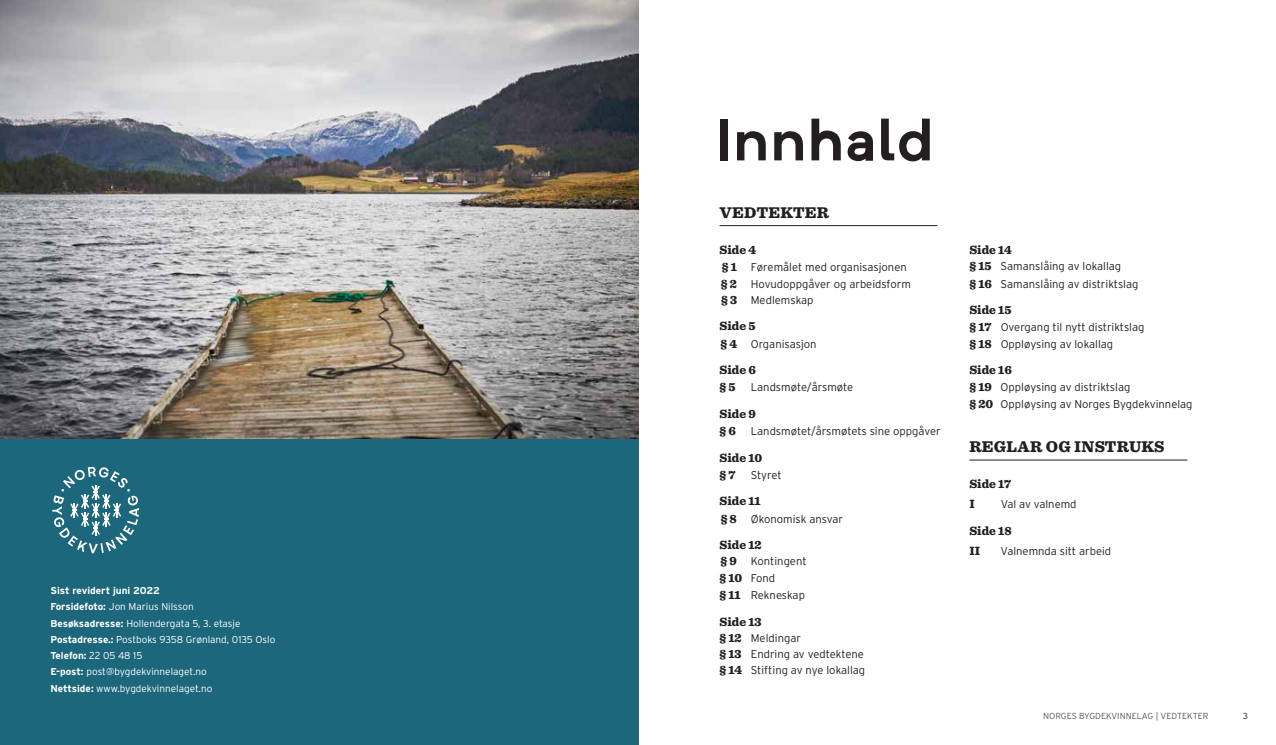
<style>
.page{position:relative;width:1276px;height:745px;background:#fff}
.page>*{position:absolute;margin:0;border:0;box-sizing:border-box;transform-origin:0 0}
.t1{font:700 58.75px "Neutrif Pro";letter-spacing:.01em;color:#231f20}
.t2{font:900 16.25px "Sentinel";letter-spacing:.02em;color:#231f20}
.t3{font:900 12.5px/20px "Sentinel";color:#231f20}
.t4{font:300 11.25px/16.2px "Interstate";color:#231f20}
.t5{font:300 10px/16.2px "Interstate";color:#fff}
.t6{font:300 8.75px "Interstate";color:#57585a}
.t7{font:8.75px "Interstate";color:#57585a}
.s1{font-weight:700}
.s2{font-family:"Sentinel";font-weight:900;font-size:12.5px}
</style>
<div class="page">
<hr style="left:719px;top:225px;width:218px;height:1px;background:#231f20">
<hr style="left:969px;top:459px;width:218px;height:1px;background:#231f20">
<div style="left:0;top:406px;width:639px;height:338px;background:#1c677b"></div>
<svg style="left:52px;top:466px;width:87px;height:87px"></svg>
<img style="left:0;top:0;width:638px;height:438px">
<p class="t5" style="left:50px;top:582px;width:226px"><span class="s1">Sist revidert juni 2022<br>Forsidefoto:</span> Jon Marius Nilsson<br><span class="s1">Besøksadresse:</span> Hollendergata 5, 3. etasje <span class="s1">Postadresse.:</span> Postboks 9358 Grønland, 0135 Oslo <span class="s1">Telefon:</span> 22 05 48 15<br><span class="s1">E-post:</span> post@bygdekvinnelaget.no<br><span class="s1">Nettside:</span> www.bygdekvinnelaget.no</p>
<h1 class="t1" style="left:715px;top:100px;width:220px">Innhald</h1>
<h2 class="t2" style="left:719px;top:199px;width:111px">VEDTEKTER</h2>
<p class="t3" style="left:719px;top:239px;width:38px">Side 4</p>
<p class="t4" style="left:721px;top:259px;width:192px"><span class="s2">§ 1</span> Føremålet med organisasjonen <span class="s2">§ 2</span> Hovudoppgåver og arbeidsform <span class="s2">§ 3</span> Medlemskap</p>
<p class="t3" style="left:719px;top:315px;width:37px">Side 5</p>
<p class="t4" style="left:720px;top:335px;width:98px"><span class="s2">§ 4</span> Organisasjon</p>
<p class="t3" style="left:719px;top:359px;width:38px">Side 6</p>
<p class="t4" style="left:719px;top:379px;width:135px"><span class="s2">§ 5</span> Landsmøte/årsmøte</p>
<p class="t3" style="left:719px;top:403px;width:38px">Side 9</p>
<p class="t4" style="left:719px;top:423px;width:223px"><span class="s2">§ 6</span> Landsmøtet/årsmøtets sine oppgåver</p>
<p class="t3" style="left:719px;top:446px;width:44px">Side 10</p>
<p class="t4" style="left:719px;top:466px;width:64px"><span class="s2">§ 7</span> Styret</p>
<p class="t3" style="left:719px;top:490px;width:43px">Side 11</p>
<p class="t4" style="left:720px;top:510px;width:124px"><span class="s2">§ 8</span> Økonomisk ansvar</p>
<p class="t3" style="left:719px;top:534px;width:44px">Side 12</p>
<p class="t4" style="left:719px;top:553px;width:89px"><span class="s2">§ 9</span> Kontingent <span class="s2">§ 10</span> Fond</p>
<p class="t4" style="left:719px;top:586px;width:87px"><span class="s2">§ 11</span> Rekneskap</p>
<p class="t3" style="left:719px;top:610px;width:44px">Side 13</p>
<p class="t4" style="left:719px;top:629px;width:147px"><span class="s2">§ 12</span> Meldingar<br><span class="s2">§ 13</span> Endring av vedtektene <span class="s2">§ 14</span> Stifting av nye lokallag</p>
<p class="t3" style="left:969px;top:239px;width:44px">Side 14</p>
<p class="t4" style="left:969px;top:257px;width:171px;line-height:17.5px"><span class="s2">§ 15</span> Samanslåing av lokallag<br><span class="s2">§ 16</span> Samanslåing av distriktslag</p>
<p class="t3" style="left:969px;top:299px;width:44px">Side 15</p>
<p class="t4" style="left:969px;top:317px;width:177px;line-height:17.5px"><span class="s2">§ 17</span> Overgang til nytt distriktslag <span class="s2">§ 18</span> Oppløysing av lokallag</p>
<p class="t3" style="left:969px;top:359px;width:44px">Side 16</p>
<p class="t4" style="left:969px;top:377px;width:225px;line-height:17.5px"><span class="s2">§ 19</span> Oppløysing av distriktslag<br><span class="s2">§ 20</span> Oppløysing av Norges Bygdekvinnelag</p>
<h2 class="t2" style="left:969px;top:433px;width:197px">REGLAR OG INSTRUKS</h2>
<p class="t3" style="left:969px;top:473px;width:43px">Side 17<br>I</p>
<p class="t4" style="left:1000px;top:495px;width:77px">Val av valnemd</p>
<p class="t3" style="left:969px;top:519px;width:44px">Side 18<br>II</p>
<p class="t4" style="left:1000px;top:542px;width:112px">Valnemnda sitt arbeid</p>
<p class="t6" style="left:1043px;top:710px;width:167px">NORGES BYGDEKVINNELAG | VEDTEKTER</p>
<p class="t7" style="left:1242px;top:710px;width:7px">3</p>
</div>
